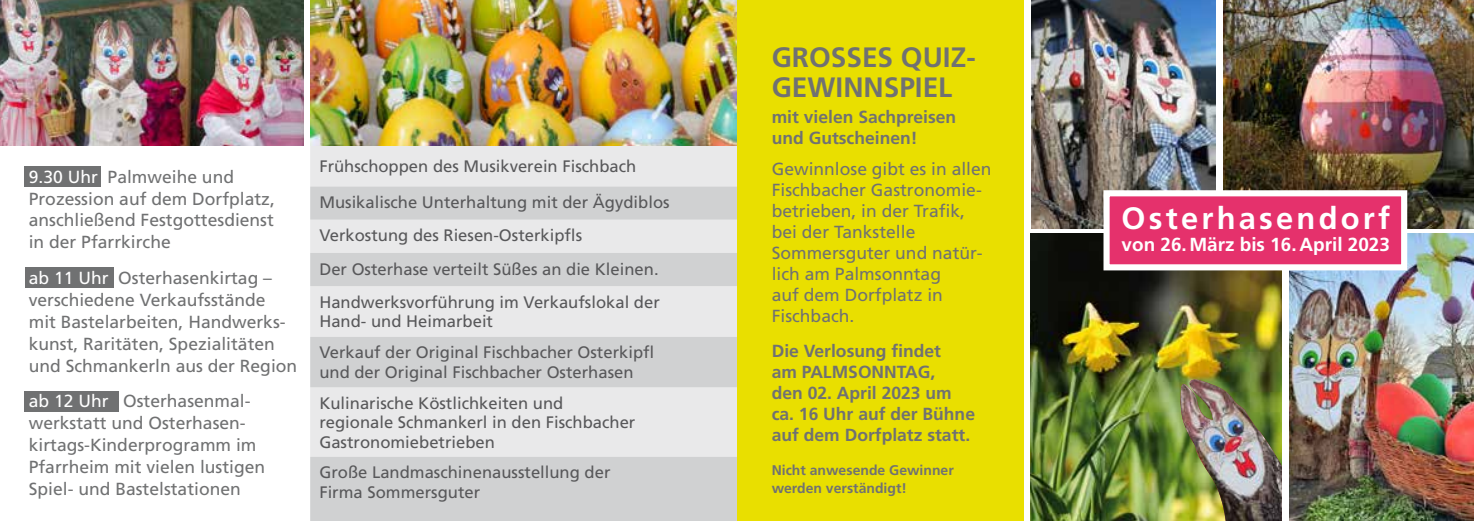
<style>
.page{position:relative;width:1474px;height:521px;background:#fff}
.page>*{position:absolute;margin:0;border:0;box-sizing:border-box;transform-origin:0 0}
.t1{font:700 30.97px "Frutiger";letter-spacing:.105em;color:#fff}
.t2{font:700 28px/29.8px "Frutiger";color:#707172}
.t3{font:700 18.9px "Frutiger";color:#fff}
.t4{font:17.5px/21.9px "Frutiger";color:#707172}
.t5{font:700 17.5px/21px "Frutiger";color:#707172}
.t6{font:16.62px/33.2px "Frutiger";color:#58585a}
.t7{font:700 14px/17.5px "Frutiger";color:#707172}
.s1{color:#fff}
</style>
<div class="page">
<div style="left:25px;top:166px;width:76px;height:20px;background:#707172"></div>
<div style="left:25px;top:267px;width:88px;height:21px;background:#707172"></div>
<div style="left:25px;top:391px;width:94px;height:20px;background:#707172"></div>
<div style="left:310px;top:146px;width:427px;height:40px;background:#e9e9ea"></div>
<svg style="left:310px;top:186px;width:427px;height:335px;background:#dbdcdd"></svg>
<div style="left:737px;top:0;width:286px;height:521px;background:#e9df00"></div>
<img style="left:1030px;top:233px;width:251px;height:288px">
<img style="left:1289px;top:234px;width:184px;height:287px">
<img style="left:1223px;top:0;width:250px;height:228px">
<img style="left:1031px;top:0;width:184px;height:228px">
<svg style="left:1100px;top:187px;width:310px;height:86px;background:#dd5782"></svg>
<img style="left:310px;top:0;width:427px;height:146px">
<img style="left:0;top:0;width:303px;height:146px">
<img style="left:1178px;top:379px;width:103px;height:142px">
<p class="t4" style="left:29px;top:166px;width:248px"><span class="s1">9.30 Uhr</span> Palmweihe und<br>Prozession auf dem Dorfplatz, anschließend Festgottesdienst in der Pfarrkirche</p>
<p class="t4" style="left:29px;top:267px;width:270px"><span class="s1">ab 11 Uhr</span> Osterhasenkirtag – verschiedene Verkaufsstände<br>mit Bastelarbeiten, Handwerks&shy;kunst, Raritäten, Spezialitäten und Schmankerln aus der Region</p>
<p class="t4" style="left:29px;top:390px;width:238px"><span class="s1">ab 12 Uhr</span> Osterhasenmal&shy;werkstatt und Osterhasen----‑ kirtags-Kinderprogramm im<br>Pfarrheim mit vielen lustigen<br>Spiel- und Bastelstationen</p>
<p class="t6" style="left:319px;top:149px;width:352px;line-height:35.9px">Frühschoppen des Musikverein Fischbach<br>Musikalische Unterhaltung mit der Ägydiblos</p>
<p class="t6" style="left:319px;top:219px;width:342px">Verkostung des Riesen-Osterkipfls<br>Der Osterhase verteilt Süßes an die Kleinen.<br>Handwerksvorführung im Verkaufslokal der</p>
<p class="t6" style="left:319px;top:306px;width:336px;line-height:31.3px">Hand- und Heimarbeit<br>Verkauf der Original Fischbacher Osterkipfl</p>
<p class="t6" style="left:319px;top:356px;width:316px;line-height:31.3px">und der Original Fischbacher Osterhasen<br>Kulinarische Köstlichkeiten und</p>
<p class="t6" style="left:319px;top:413px;width:317px;line-height:19.2px">regionale Schmankerl in den Fischbacher<br>Gastronomiebetrieben</p>
<p class="t6" style="left:319px;top:463px;width:292px;line-height:19.2px">Große Landmaschinenausstellung der<br>Firma Sommersguter</p>
<h2 class="t2" style="left:771px;top:43px;width:205px">GROSSES QUIZ-<br>GEWINNSPIEL</h2>
<p class="t5" style="left:771px;top:107px;width:186px">mit vielen Sachpreisen und Gutscheinen!</p>
<p class="t4" style="left:771px;top:159px;width:221px;line-height:21px">Gewinnlose gibt es in allen<br>Fischbacher Gastronomie&shy;betrieben, in der Trafik, bei der Tankstelle<br>Sommersguter und natür&shy;lich am Palmsonntag<br>auf dem Dorfplatz in<br>Fischbach.</p>
<p class="t5" style="left:771px;top:340px;width:205px">Die Verlosung findet<br>am PALMSONNTAG,<br>den 02. April 2023 um ca. 16 Uhr auf der Bühne auf dem Dorfplatz statt.</p>
<p class="t7" style="left:771px;top:461px;width:184px">Nicht anwesende Gewinner werden verständigt!</p>
<h1 class="t1" style="left:1121px;top:200px;width:270px">Osterhasendorf</h1>
<p class="t3" style="left:1121px;top:234px;width:270px">von 26. März bis 16. April 2023</p>
</div>
